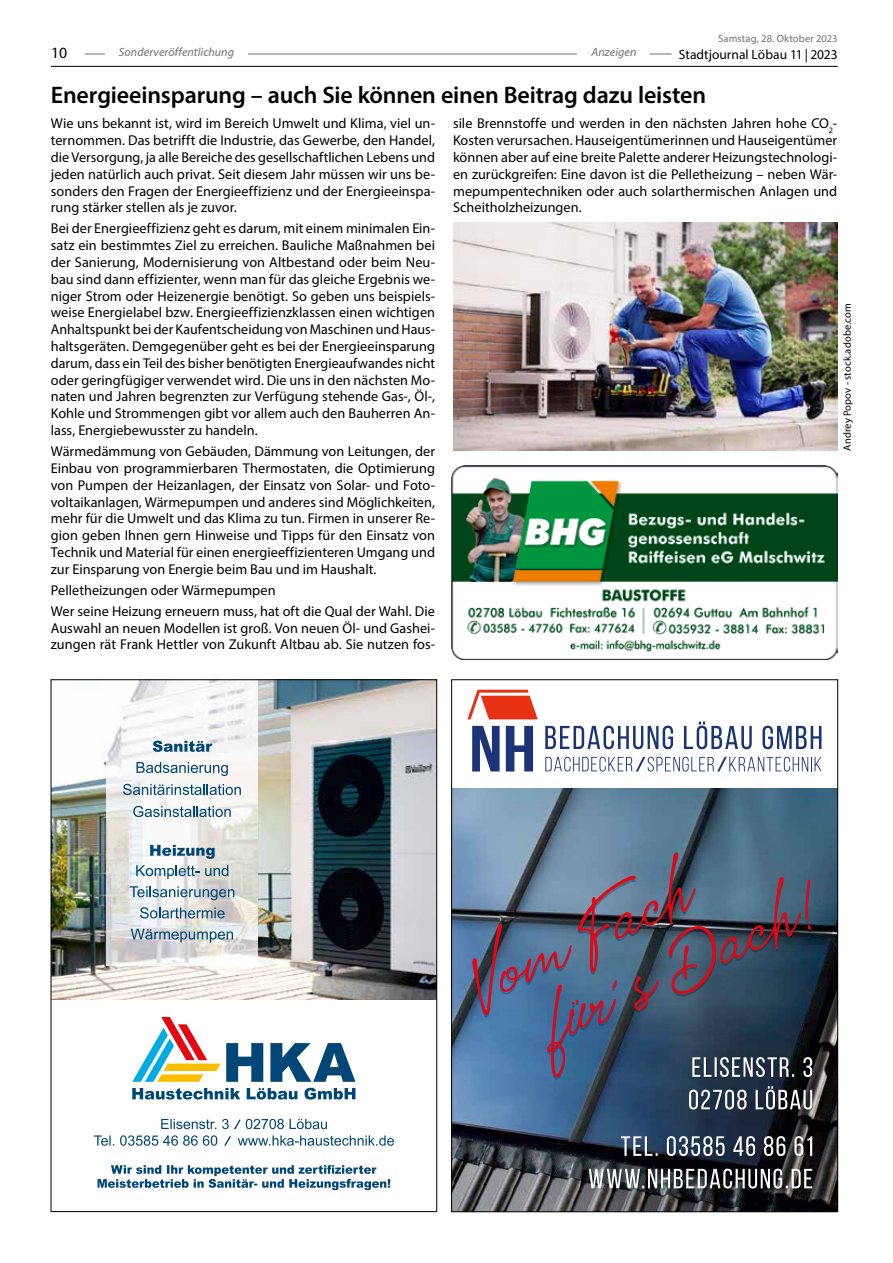
<style>
.page{position:relative;width:893px;height:1263px;background:#fff}
.page>*{position:absolute;margin:0;border:0;box-sizing:border-box;transform-origin:0 0}
.t1{font:600 24px "Myriad Pro";letter-spacing:-.005em;color:#000}
.t2{font:15.75px "Myriad Pro";color:#000}
.t3{font:14.25px/16.8px "Myriad Pro";letter-spacing:.005em;color:#000;text-align:justify}
.t4{font:13.5px "Myriad Pro";color:#000}
.t5{font:italic 12px "Myriad Pro";letter-spacing:.005em;color:#706f6f}
.t6{font:10.5px "Myriad Pro";letter-spacing:.015em;color:#000}
.t7{font:10.5px "Myriad Pro";letter-spacing:.015em;color:#706f6f}
</style>
<div class="page">
<hr style="left:51px;top:66px;width:787px;height:1px;background:#000">
<img style="left:53px;top:681px;width:382px;height:319px">
<svg style="left:98px;top:1165px;width:292px;height:25px"></svg>
<svg style="left:161px;top:1119px;width:166px;height:10px"></svg>
<svg style="left:94px;top:1135px;width:300px;height:11px"></svg>
<img style="left:107px;top:681px;width:150px;height:284px">
<svg style="left:153px;top:741px;width:59px;height:11px"></svg>
<svg style="left:136px;top:762px;width:92px;height:14px"></svg>
<svg style="left:123px;top:784px;width:118px;height:11px"></svg>
<svg style="left:133px;top:806px;width:98px;height:11px"></svg>
<svg style="left:132px;top:1088px;width:223px;height:11px"></svg>
<svg style="left:270px;top:1043px;width:85px;height:39px"></svg>
<svg style="left:132px;top:1017px;width:131px;height:65px"></svg>
<svg style="left:150px;top:845px;width:65px;height:14px"></svg>
<svg style="left:136px;top:865px;width:92px;height:14px"></svg>
<svg style="left:130px;top:886px;width:104px;height:14px"></svg>
<svg style="left:140px;top:907px;width:85px;height:11px"></svg>
<svg style="left:131px;top:929px;width:102px;height:13px"></svg>
<img style="left:453px;top:788px;width:383px;height:422px">
<img style="left:693px;top:1058px;width:120px;height:20px">
<img style="left:690px;top:1087px;width:123px;height:23px">
<img style="left:668px;top:1156px;width:136px;height:1px">
<img style="left:590px;top:1169px;width:223px;height:20px">
<svg style="left:467px;top:690px;width:71px;height:29px"></svg>
<svg style="left:472px;top:726px;width:28px;height:45px"></svg>
<svg style="left:506px;top:726px;width:27px;height:45px"></svg>
<svg style="left:545px;top:726px;width:128px;height:23px"></svg>
<svg style="left:684px;top:721px;width:68px;height:28px"></svg>
<svg style="left:762px;top:726px;width:59px;height:23px"></svg>
<svg style="left:545px;top:757px;width:276px;height:14px"></svg>
<svg style="left:547px;top:877px;width:264px;height:200px;background:#3a4960"></svg>
<svg style="left:472px;top:852px;width:224px;height:163px;background:#5e667f"></svg>
<svg style="left:692px;top:1057px;width:120px;height:20px"></svg>
<svg style="left:689px;top:1086px;width:123px;height:23px"></svg>
<svg style="left:621px;top:1136px;width:191px;height:20px"></svg>
<svg style="left:589px;top:1169px;width:223px;height:19px"></svg>
<img style="left:451px;top:465px;width:386px;height:194px">
<hr style="left:85px;top:54px;width:587px;height:1px;background:#706f6f">
<div style="left:577px;top:43px;width:72px;height:17px;background:#fff"></div>
<div style="left:105px;top:43px;width:143px;height:17px;background:#fff"></div>
<img style="left:453px;top:222px;width:385px;height:229px">
<p class="t7" style="left:718px;top:32px;width:121px">Samstag, 28. Oktober 2023</p>
<p class="t4" style="left:679px;top:46px;width:160px">Stadtjournal Löbau 11 | 2023</p>
<h1 class="t1" style="left:51px;top:80px;width:657px">Energieeinsparung – auch Sie können einen Beitrag dazu leisten</h1>
<p class="t3" style="left:51px;top:115px;width:386px">Wie uns bekannt ist, wird im Bereich Umwelt und Klima, viel un&shy;ternommen. Das betrifft die Industrie, das Gewerbe, den Handel, die Versorgung, ja alle Bereiche des gesellschaftlichen Lebens und jeden natürlich auch privat. Seit diesem Jahr müssen wir uns be&shy;sonders den Fragen der Energieeffizienz und der Energieeinspa&shy;rung stärker stellen als je zuvor.</p>
<p class="t3" style="left:51px;top:220px;width:386px">Bei der Energieeffizienz geht es darum, mit einem minimalen Ein&shy;satz ein bestimmtes Ziel zu erreichen. Bauliche Maßnahmen bei der Sanierung, Modernisierung von Altbestand oder beim Neu&shy;bau sind dann effizienter, wenn man für das gleiche Ergebnis we&shy;niger Strom oder Heizenergie benötigt. So geben uns beispiels&shy;weise Energielabel bzw. Energieeffizienzklassen einen wichtigen Anhaltspunkt bei der Kaufentscheidung von Maschinen und Haus&shy;haltsgeräten. Demgegenüber geht es bei der Energieeinsparung darum, dass ein Teil des bisher benötigten Energieaufwandes nicht oder geringfügiger verwendet wird. Die uns in den nächsten Mo&shy;naten und Jahren begrenzten zur Verfügung stehende Gas-, Öl-, Kohle und Strommengen gibt vor allem auch den Bauherren An&shy;lass, Energiebewusster zu handeln.</p>
<p class="t3" style="left:51px;top:443px;width:386px">Wärmedämmung von Gebäuden, Dämmung von Leitungen, der Einbau von programmierbaren Thermostaten, die Optimierung von Pumpen der Heizanlagen, der Einsatz von Solar- und Foto&shy;voltaikanlagen, Wärmepumpen und anderes sind Möglichkeiten, mehr für die Umwelt und das Klima zu tun. Firmen in unserer Re&shy;gion geben Ihnen gern Hinweise und Tipps für den Einsatz von Technik und Material für einen energieeffizienteren Umgang und zur Einsparung von Energie beim Bau und im Haushalt.</p>
<p class="t3" style="left:51px;top:579px;width:386px;line-height:21px">Pelletheizungen oder Wärmepumpen<br>Wer seine Heizung erneuern muss, hat oft die Qual der Wahl. Die</p>
<p class="t3" style="left:51px;top:619px;width:386px">Auswahl an neuen Modellen ist groß. Von neuen Öl- und Gashei&shy;zungen rät Frank Hettler von Zukunft Altbau ab. Sie nutzen fos-</p>
<p class="t5" style="left:119px;top:44px;width:117px">Sonderveröffentlichung</p>
<p class="t5" style="left:592px;top:44px;width:46px">Anzeigen</p>
<p class="t2" style="left:51px;top:43px;width:18px">10</p>
<p class="t3" style="left:453px;top:115px;width:386px">sile Brennstoffe und werden in den nächsten Jahren hohe CO<sub>2</sub>- Kosten verursachen. Hauseigentümerinnen und Hauseigentümer können aber auf eine breite Palette anderer Heizungstechnologi&shy;en zurückgreifen: Eine davon ist die Pelletheizung – neben Wär&shy;mepumpentechniken oder auch solarthermischen Anlagen und Scheitholzheizungen.</p>
<p class="t6" style="left:841px;top:451px;width:149px;rotate:-90deg">Andrey Popov - stock.adobe.com</p>
</div>
